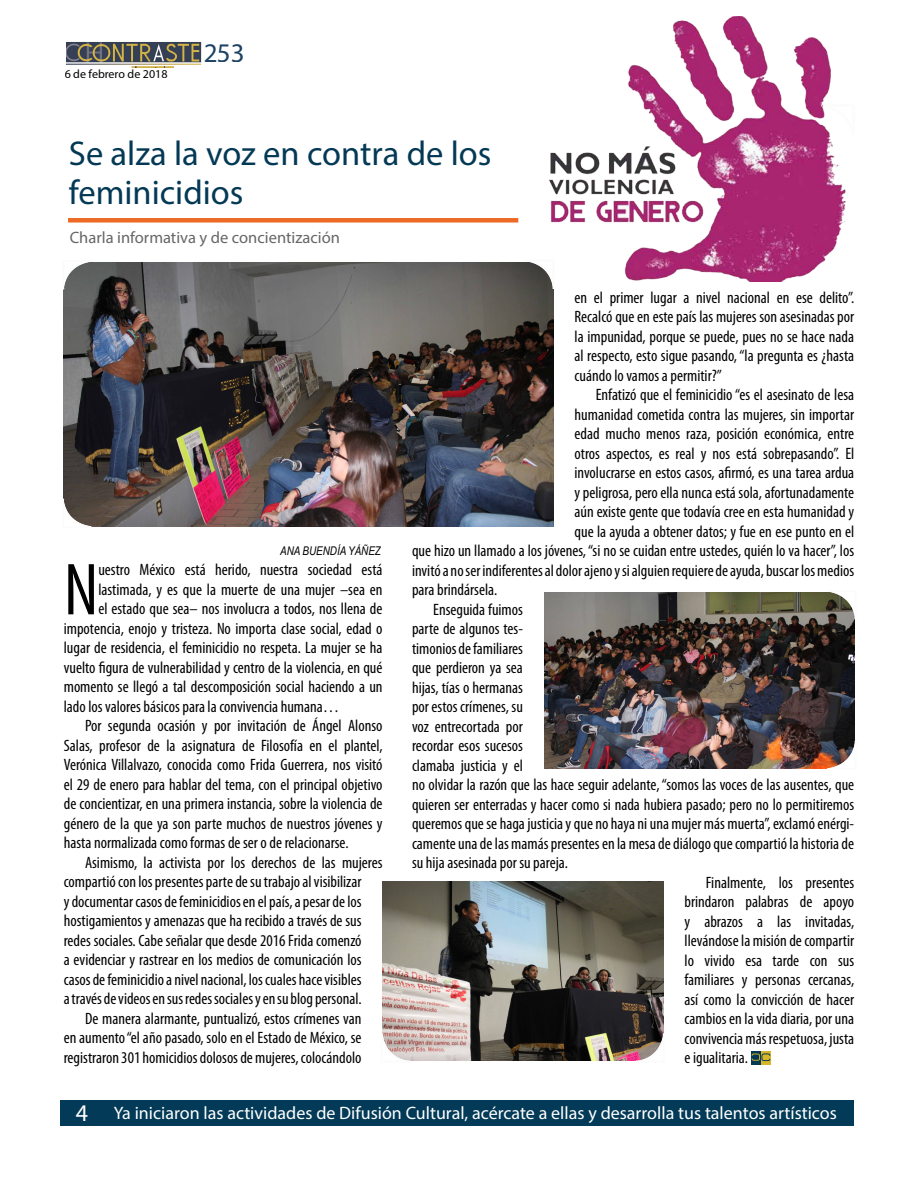
<style>
.page{position:relative;width:918px;height:1188px;background:#fff}
.page>*{position:absolute;margin:0;border:0;box-sizing:border-box;transform-origin:0 0}
.t1{font:condensed 74.4px "Myriad Pro";color:#000}
.t2{font:34.5px/39px "Myriad Pro";color:#043956}
.t3{font:27px "Myriad Pro";color:#1d4262}
.t4{font:24px "Myriad Pro";color:#fff}
.t5{font:18px "Myriad Pro";color:#fff}
.t6{font:condensed 16.5px/19.5px "Myriad Pro";color:#000;text-align:justify}
.t7{font:16.5px "Myriad Pro";color:#666}
.t8{font:12px "Myriad Pro";color:#000}
.t9{font:italic 12px "Arial Narrow";color:#000}
</style>
<div class="page">
<div style="left:61px;top:1100px;width:793px;height:25px;background:#023a57"></div>
<img style="left:66px;top:42px;width:136px;height:25px">
<div style="left:68px;top:218px;width:450px;height:5px;background:#ed6a26"></div>
<img style="left:64px;top:262px;width:489px;height:265px">
<svg style="left:63px;top:262px;width:29px;height:28px"></svg>
<svg style="left:64px;top:499px;width:27px;height:28px"></svg>
<svg style="left:526px;top:262px;width:27px;height:27px"></svg>
<img style="left:383px;top:882px;width:280px;height:179px">
<img style="left:544px;top:592px;width:310px;height:176px">
<svg style="left:828px;top:592px;width:27px;height:28px"></svg>
<svg style="left:828px;top:741px;width:27px;height:27px"></svg>
<div style="left:751px;top:1051px;width:10px;height:6px;background:#043855"></div>
<div style="left:761px;top:1051px;width:10px;height:6px;background:#d7b729"></div>
<svg style="left:751px;top:1053px;width:19px;height:11px"></svg>
<svg style="left:636px;top:1034px;width:27px;height:27px"></svg>
<svg style="left:383px;top:1034px;width:27px;height:27px"></svg>
<img style="left:540px;top:17px;width:306px;height:265px">
<p class="t8" style="left:65px;top:66px;width:104px">6 de febrero de 2018</p>
<h3 class="t3" style="left:203px;top:36px;width:43px">253</h3>
<h2 class="t2" style="left:69px;top:133px;width:424px">Se alza la voz en contra de los feminicidios</h2>
<p class="t7" style="left:70px;top:227px;width:272px">Charla informativa y de concientización</p>
<p class="t9" style="left:280px;top:542px;width:102px">ANA BUENDÍA YÁÑEZ</p>
<h1 class="t1" style="left:64px;top:550px;width:36px">N</h1>
<p class="t6" style="left:98px;top:560px;width:286px">uestro México está herido, nuestra sociedad está</p>
<p class="t6" style="left:98px;top:580px;width:286px">lastimada, y es que la muerte de una mujer –sea en</p>
<p class="t6" style="left:98px;top:599px;width:286px">el estado que sea– nos involucra a todos, nos llena de</p>
<p class="t6" style="left:64px;top:619px;width:320px">impotencia, enojo y tristeza. No importa clase social, edad o</p>
<p class="t6" style="left:64px;top:638px;width:320px">lugar de residencia, el feminicidio no respeta. La mujer se ha</p>
<p class="t6" style="left:64px;top:658px;width:320px">vuelto figura de vulnerabilidad y centro de la violencia, en qué</p>
<p class="t6" style="left:64px;top:677px;width:320px">momento se llegó a tal descomposición social haciendo a un</p>
<p class="t6" style="left:64px;top:697px;width:277px">lado los valores básicos para la convivencia humana…</p>
<p class="t6" style="left:85px;top:716px;width:299px">Por segunda ocasión y por invitación de Ángel Alonso</p>
<p class="t6" style="left:64px;top:736px;width:320px">Salas, profesor de la asignatura de Filosofía en el plantel,</p>
<p class="t6" style="left:64px;top:755px;width:320px">Verónica Villalvazo, conocida como Frida Guerrera, nos visitó</p>
<p class="t6" style="left:64px;top:775px;width:320px">el 29 de enero para hablar del tema, con el principal objetivo</p>
<p class="t6" style="left:64px;top:794px;width:320px">de concientizar, en una primera instancia, sobre la violencia de</p>
<p class="t6" style="left:64px;top:814px;width:320px">género de la que ya son parte muchos de nuestros jóvenes y</p>
<p class="t6" style="left:64px;top:834px;width:286px">hasta normalizada como formas de ser o de relacionarse.</p>
<p class="t6" style="left:85px;top:853px;width:299px">Asimismo, la activista por los derechos de las mujeres</p>
<p class="t6" style="left:64px;top:873px;width:299px">compartió con los presentes parte de su trabajo al visibilizar</p>
<p class="t6" style="left:64px;top:892px;width:299px">y documentar casos de feminicidios en el país, a pesar de los</p>
<p class="t6" style="left:64px;top:912px;width:299px">hostigamientos y amenazas que ha recibido a través de sus</p>
<p class="t6" style="left:64px;top:931px;width:299px">redes sociales. Cabe señalar que desde 2016 Frida comenzó</p>
<p class="t6" style="left:64px;top:951px;width:299px">a evidenciar y rastrear en los medios de comunicación los</p>
<p class="t6" style="left:64px;top:970px;width:299px">casos de feminicidio a nivel nacional, los cuales hace visibles</p>
<p class="t6" style="left:64px;top:990px;width:299px">a través de videos en sus redes sociales y en su blog personal.</p>
<p class="t6" style="left:85px;top:1009px;width:278px">De manera alarmante, puntualizó, estos crímenes van</p>
<p class="t6" style="left:64px;top:1029px;width:299px">en aumento “el año pasado, solo en el Estado de México, se</p>
<p class="t6" style="left:64px;top:1048px;width:299px">registraron 301 homicidios dolosos de mujeres, colocándolo</p>
<p class="t6" style="left:575px;top:288px;width:281px">en el primer lugar a nivel nacional en ese delito”.<br>Recalcó que en este país las mujeres son asesinadas por la impunidad, porque se puede, pues no se hace nada al respecto, esto sigue pasando, “la pregunta es ¿hasta cuándo lo vamos a permitir?”</p>
<p class="t6" style="left:596px;top:385px;width:260px">Enfatizó que el feminicidio “es el asesinato de lesa</p>
<p class="t6" style="left:575px;top:405px;width:281px">humanidad cometida contra las mujeres, sin importar</p>
<p class="t6" style="left:575px;top:424px;width:281px">edad mucho menos raza, posición económica, entre</p>
<p class="t6" style="left:575px;top:444px;width:281px">otros aspectos, es real y nos está sobrepasando”. El</p>
<p class="t6" style="left:575px;top:463px;width:281px">involucrarse en estos casos, afirmó, es una tarea ardua</p>
<p class="t6" style="left:575px;top:483px;width:281px">y peligrosa, pero ella nunca está sola, afortunadamente</p>
<p class="t6" style="left:575px;top:502px;width:281px">aún existe gente que todavía cree en esta humanidad y</p>
<p class="t6" style="left:575px;top:522px;width:281px">que la ayuda a obtener datos; y fue en ese punto en el</p>
<p class="t6" style="left:412px;top:541px;width:444px">que hizo un llamado a los jóvenes, “si no se cuidan entre ustedes, quién lo va hacer”, los</p>
<p class="t6" style="left:412px;top:561px;width:444px">invitó a no ser indiferentes al dolor ajeno y si alguien requiere de ayuda, buscar los medios</p>
<p class="t6" style="left:412px;top:580px;width:87px">para brindársela.</p>
<p class="t6" style="left:433px;top:600px;width:91px">Enseguida fuimos</p>
<p class="t6" style="left:412px;top:619px;width:112px">parte de algunos tes-</p>
<p class="t6" style="left:412px;top:639px;width:112px">timonios de familiares</p>
<p class="t6" style="left:412px;top:658px;width:112px">que perdieron ya sea</p>
<p class="t6" style="left:412px;top:678px;width:112px">hijas, tías o hermanas</p>
<p class="t6" style="left:412px;top:697px;width:112px">por estos crímenes, su</p>
<p class="t6" style="left:412px;top:717px;width:112px">voz entrecortada por</p>
<p class="t6" style="left:412px;top:736px;width:112px">recordar esos sucesos</p>
<p class="t6" style="left:412px;top:756px;width:112px">clamaba justicia y el</p>
<p class="t6" style="left:412px;top:775px;width:444px">no olvidar la razón que las hace seguir adelante, “somos las voces de las ausentes, que</p>
<p class="t6" style="left:412px;top:795px;width:444px">quieren ser enterradas y hacer como si nada hubiera pasado; pero no lo permitiremos</p>
<p class="t6" style="left:412px;top:814px;width:444px">queremos que se haga justicia y que no haya ni una mujer más muerta”, exclamó enérgi-</p>
<p class="t6" style="left:412px;top:834px;width:444px">camente una de las mamás presentes en la mesa de diálogo que compartió la historia de</p>
<p class="t6" style="left:412px;top:853px;width:158px">su hija asesinada por su pareja.</p>
<p class="t6" style="left:706px;top:873px;width:150px">Finalmente, los presentes</p>
<p class="t6" style="left:685px;top:892px;width:171px">brindaron palabras de apoyo</p>
<p class="t6" style="left:685px;top:912px;width:171px">y abrazos a las invitadas,</p>
<p class="t6" style="left:685px;top:931px;width:171px">llevándose la misión de compartir</p>
<p class="t6" style="left:685px;top:951px;width:171px">lo vivido esa tarde con sus</p>
<p class="t6" style="left:685px;top:970px;width:171px">familiares y personas cercanas,</p>
<p class="t6" style="left:685px;top:990px;width:171px">así como la convicción de hacer</p>
<p class="t6" style="left:685px;top:1009px;width:171px">cambios en la vida diaria, por una</p>
<p class="t6" style="left:685px;top:1029px;width:171px">convivencia más respetuosa, justa</p>
<p class="t6" style="left:685px;top:1048px;width:65px">e igualitaria.</p>
<h3 class="t4" style="left:76px;top:1099px;width:14px">4</h3>
<p class="t5" style="left:114px;top:1102px;width:725px">Ya iniciaron las actividades de Difusión Cultural, acércate a ellas y desarrolla tus talentos artísticos</p>
</div>
